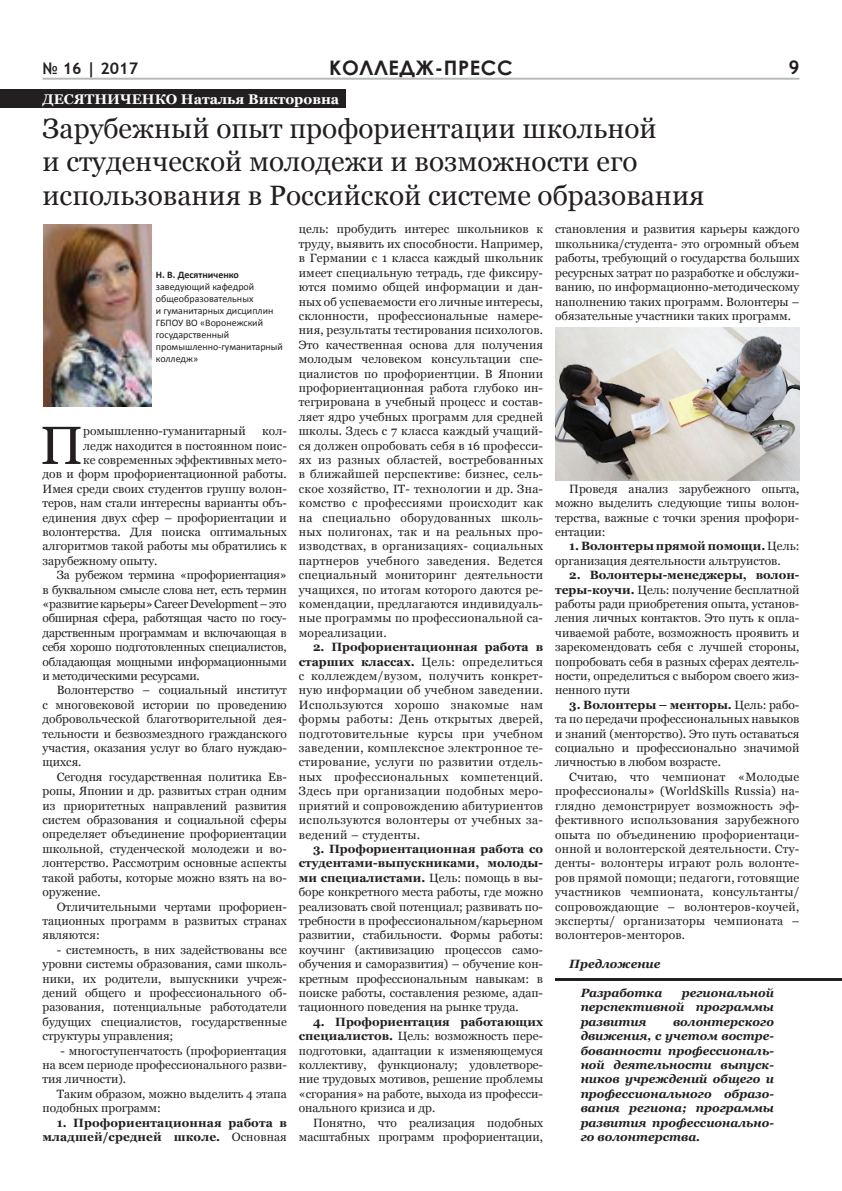
<style>
.page{position:relative;width:842px;height:1191px;background:#fff}
.page>*{position:absolute;margin:0;border:0;box-sizing:border-box;transform-origin:0 0}
.t1{font:53.6px "Georgia";color:#231f20}
.t2{font:28px/33.6px "Georgia";color:#231f20}
.t3{font:700 20px "Century Gothic";letter-spacing:.03em;color:#231f20}
.t4{font:700 19px "Trebuchet MS";color:#231f20}
.t5{font:700 16px "Trebuchet MS";color:#231f20}
.t6{font:700 14px "Georgia";color:#fff}
.t7{font:12px/14.4px "Georgia";color:#231f20;text-align:justify}
.t8{font:12px "Georgia";letter-spacing:-.02em;color:#231f20}
.t9{font:italic 700 12px/14.4px "Georgia";color:#231f20;text-align:justify}
.t10{font:700 12px/14.4px "Georgia";letter-spacing:.01em;color:#231f20;text-align:right}
.t11{font:10px/12px "Calibri";color:#231f20}
.t12{font:700 10px "Calibri";color:#231f20}
.s1{font-weight:400}
.s2{font-weight:700}
</style>
<div class="page">
<hr style="left:43px;top:78px;width:756px;height:2px;background:#b8b9bc">
<div style="left:0;top:90px;width:346px;height:18px;background:#231f20"></div>
<img style="left:43px;top:224px;width:108px;height:183px">
<hr style="left:555px;top:977px;width:287px;height:3px;background:#231f20">
<img style="left:555px;top:327px;width:244px;height:153px">
<h3 class="t5" style="left:43px;top:58px;width:97px">№ 16 | 2017</h3>
<h3 class="t3" style="left:329px;top:52px;width:185px">КОЛЛЕДЖ-ПРЕСС</h3>
<h3 class="t4" style="left:788px;top:56px;width:13px">9</h3>
<p class="t6" style="left:43px;top:91px;width:298px">Десятниченко Наталья Викторовна</p>
<h2 class="t2" style="left:43px;top:111px;width:663px">Зарубежный опыт профориентации школьной<br>и студенческой молодежи и возможности его использования в Российской системе образования</h2>
<p class="t12" style="left:156px;top:268px;width:85px">Н. В. Десятниченко</p>
<p class="t11" style="left:156px;top:280px;width:129px">заведующий кафедрой общеобразовательных<br>и гуманитарных дисциплин<br>ГБПОУ ВО «Воронежский государственный промышленно-гуманитарный колледж»</p>
<h1 class="t1" style="left:40px;top:415px;width:45px">П</h1>
<p class="t7" style="left:83px;top:424px;width:164px">ромышленно-гуманитарный</p>
<p class="t7" style="left:262px;top:424px;width:26px">кол-</p>
<p class="t7" style="left:83px;top:438px;width:205px">ледж находится в постоянном поис-</p>
<p class="t7" style="left:83px;top:452px;width:205px">ке современных эффективных мето-</p>
<p class="t7" style="left:43px;top:467px;width:246px">дов и форм профориентационной работы.</p>
<p class="t7" style="left:43px;top:481px;width:246px">Имея среди своих студентов группу волон-</p>
<p class="t7" style="left:43px;top:496px;width:246px">теров, нам стали интересны варианты объ-</p>
<p class="t7" style="left:43px;top:510px;width:246px">единения двух сфер – профориентации и</p>
<p class="t7" style="left:43px;top:524px;width:246px">волонтерства. Для поиска оптимальных</p>
<p class="t7" style="left:43px;top:539px;width:246px">алгоритмов такой работы мы обратились к</p>
<p class="t7" style="left:43px;top:553px;width:116px">зарубежному опыту.</p>
<p class="t8" style="left:57px;top:568px;width:232px">За рубежом термина «профориентация»</p>
<p class="t8" style="left:43px;top:582px;width:246px">в буквальном смысле слова нет, есть термин</p>
<p class="t8" style="left:43px;top:597px;width:246px">«развитие карьеры» Career Development – это</p>
<p class="t8" style="left:43px;top:611px;width:246px">обширная сфера, работящая часто по госу-</p>
<p class="t8" style="left:43px;top:626px;width:246px">дарственным программам и включающая в</p>
<p class="t8" style="left:43px;top:640px;width:246px">себя хорошо подготовленных специалистов,</p>
<p class="t8" style="left:43px;top:654px;width:246px">обладающая мощными информационными</p>
<p class="t8" style="left:43px;top:669px;width:159px">и методическими ресурсами.</p>
<p class="t7" style="left:57px;top:683px;width:232px">Волонтерство – социальный институт</p>
<p class="t7" style="left:43px;top:697px;width:246px">с многовековой истории по проведению</p>
<p class="t7" style="left:43px;top:712px;width:246px">добровольческой благотворительной дея-</p>
<p class="t7" style="left:43px;top:726px;width:246px">тельности и безвозмездного гражданского</p>
<p class="t7" style="left:43px;top:740px;width:246px">участия, оказания услуг во благо нуждаю-</p>
<p class="t7" style="left:43px;top:755px;width:41px">щихся.</p>
<p class="t7" style="left:57px;top:769px;width:232px">Сегодня государственная политика Ев-</p>
<p class="t7" style="left:43px;top:784px;width:246px">ропы, Японии и др. развитых стран одним</p>
<p class="t7" style="left:43px;top:798px;width:246px">из приоритетных направлений развития</p>
<p class="t7" style="left:43px;top:812px;width:246px">систем образования и социальной сферы</p>
<p class="t7" style="left:43px;top:827px;width:246px">определяет объединение профориентации</p>
<p class="t7" style="left:43px;top:841px;width:246px">школьной, студенческой молодежи и во-</p>
<p class="t7" style="left:43px;top:856px;width:246px">лонтерство. Рассмотрим основные аспекты</p>
<p class="t7" style="left:43px;top:870px;width:246px">такой работы, которые можно взять на во-</p>
<p class="t7" style="left:43px;top:884px;width:60px">оружение.</p>
<p class="t7" style="left:57px;top:899px;width:232px">Отличительными чертами профориен-</p>
<p class="t7" style="left:43px;top:913px;width:246px">тационных программ в развитых странах</p>
<p class="t7" style="left:43px;top:928px;width:59px">являются:</p>
<p class="t7" style="left:43px;top:942px;width:246px;text-indent:14px">- системность, в них задействованы все уровни системы образования, сами школь&shy;ники, их родители, выпускники учреж&shy;дений общего и профессионального об&shy;разования, потенциальные работодатели будущих специалистов, государственные структуры управления;</p>
<p class="t7" style="left:43px;top:1043px;width:246px;text-indent:18px">- многоступенчатость (профориентация на всем периоде профессионального разви&shy;тия личности).</p>
<p class="t7" style="left:43px;top:1086px;width:246px;text-indent:14px">Таким образом, можно выделить 4 этапа подобных программ:</p>
<p class="t10" style="left:43px;top:1115px;width:246px">1. Профориентационная работа в младшей/средней школе. <span class="s1">Основная</span></p>
<p class="t7" style="left:299px;top:222px;width:246px">цель: пробудить интерес школьников к труду, выявить их способности. Например, в Германии с 1 класса каждый школьник имеет специальную тетрадь, где фиксиру&shy;ются помимо общей информации и дан&shy;ных об успеваемости его личные интересы, склонности, профессиональные намере&shy;ния, результаты тестирования психологов.<br>Это качественная основа для получения молодым человеком консультации спе&shy;циалистов по профориентции. В Японии профориентационная работа глубоко ин&shy;тегрирована в учебный процесс и состав&shy;ляет ядро учебных программ для средней школы. Здесь с 7 класса каждый учащий&shy;ся должен опробовать себя в 16 професси&shy;ях из разных областей, востребованных в ближайшей перспективе: бизнес, сель&shy;ское хозяйство, IT- технологии и др. Зна&shy;комство с профессиями происходит как на специально оборудованных школь&shy;ных полигонах, так и на реальных про&shy;изводствах, в организациях- социальных партнеров учебного заведения. Ведется специальный мониторинг деятельности учащихся, по итогам которого даются ре&shy;комендации, предлагаются индивидуаль&shy;ные программы по профессиональной са&shy;мореализации.</p>
<p class="t7" style="left:299px;top:640px;width:246px;text-indent:14px"><span class="s2">2. Профориентационная работа в старших классах.</span> Цель: определиться с коллеждем/вузом, получить конкрет&shy;ную информации об учебном заведении.<br>Используются хорошо знакомые нам формы работы: День открытых дверей, подготовительные курсы при учебном заведении, комплексное электронное те&shy;стирование, услуги по развитии отдель&shy;ных профессиональных компетенций.<br>Здесь при организации подобных меро&shy;приятий и сопровождению абитуриентов используются волонтеры от учебных за&shy;ведений – студенты.</p>
<p class="t7" style="left:299px;top:841px;width:246px;text-indent:14px"><span class="s2">3. Профориентационная работа со студентами-выпускниками, молоды&shy;ми специалистами.</span> Цель: помощь в вы&shy;боре конкретного места работы, где можно реализовать свой потенциал; развивать по&shy;требности в профессиональном/карьерном развитии, стабильности. Формы работы: коучинг (активизацию процессов само&shy;обучения и саморазвития) – обучение кон&shy;кретным профессиональным навыкам: в поиске работы, составления резюме, адап&shy;тационного поведения на рынке труда.</p>
<p class="t7" style="left:299px;top:1014px;width:246px;text-indent:14px"><span class="s2">4. Профориентация работающих специалистов.</span> Цель: возможность пере&shy;подготовки, адаптации к изменяющемуся коллективу, функционалу; удовлетворе&shy;ние трудовых мотивов, решение проблемы «сгорания» на работе, выхода из професси&shy;онального кризиса и др.</p>
<p class="t7" style="left:299px;top:1115px;width:246px;text-align:right">Понятно, что реализация подобных масштабных программ профориентации,</p>
<p class="t7" style="left:555px;top:222px;width:246px">становления и развития карьеры каждого школьника/студента- это огромный объем работы, требующий о государства больших ресурсных затрат по разработке и обслужи&shy;ванию, по информационно-методическому наполнению таких программ. Волонтеры – обязательные участники таких программ.</p>
<p class="t7" style="left:555px;top:481px;width:246px;text-indent:14px">Проведя анализ зарубежного опыта, можно выделить следующие типы волон&shy;терства, важные с точки зрения профори&shy;ентации:</p>
<p class="t7" style="left:555px;top:539px;width:246px;text-indent:14px"><span class="s2">1. Волонтеры прямой помощи.</span> Цель: организация деятельности альтруистов.</p>
<p class="t7" style="left:555px;top:568px;width:246px;text-indent:14px"><span class="s2">2. Волонтеры-менеджеры, волон&shy;теры-коучи.</span> Цель: получение бесплатной работы ради приобретения опыта, установ&shy;ления личных контактов. Это путь к опла&shy;чиваемой работе, возможность проявить и зарекомендовать себя с лучшей стороны, попробовать себя в разных сферах деятель&shy;ности, определиться с выбором своего жиз&shy;ненного пути</p>
<p class="t7" style="left:555px;top:697px;width:246px;text-indent:14px"><span class="s2">3. Волонтеры – менторы.</span> Цель: рабо&shy;та по передачи профессиональных навыков и знаний (менторство). Это путь оставаться социально и профессионально значимой личностью в любом возрасте.</p>
<p class="t7" style="left:555px;top:769px;width:246px;text-indent:14px">Считаю, что чемпионат «Молодые профессионалы» (WorldSkills Russia) на&shy;глядно демонстрирует возможность эф&shy;фективного использования зарубежного опыта по объединению профориентаци&shy;онной и волонтерской деятельности. Сту&shy;денты- волонтеры играют роль волонте&shy;ров прямой помощи; педагоги, готовящие участников чемпионата, консультанты/ сопровождающие – волонтеров-коучей, эксперты/ организаторы чемпионата – волонтеров-менторов.</p>
<p class="t9" style="left:569px;top:956px;width:93px">Предложение</p>
<p class="t9" style="left:581px;top:985px;width:83px">Разработка</p>
<p class="t9" style="left:581px;top:985px;width:195px;text-indent:101px">региональной перспективной программы развития</p>
<p class="t9" style="left:581px;top:1014px;width:195px;text-indent:92px">волонтерского движения, с учетом востре&shy;бованности профессиональ&shy;ной деятельности выпуск&shy;ников учреждений общего и профессионального образо&shy;вания региона; программы развития профессионально&shy;го волонтерства.</p>
</div>
